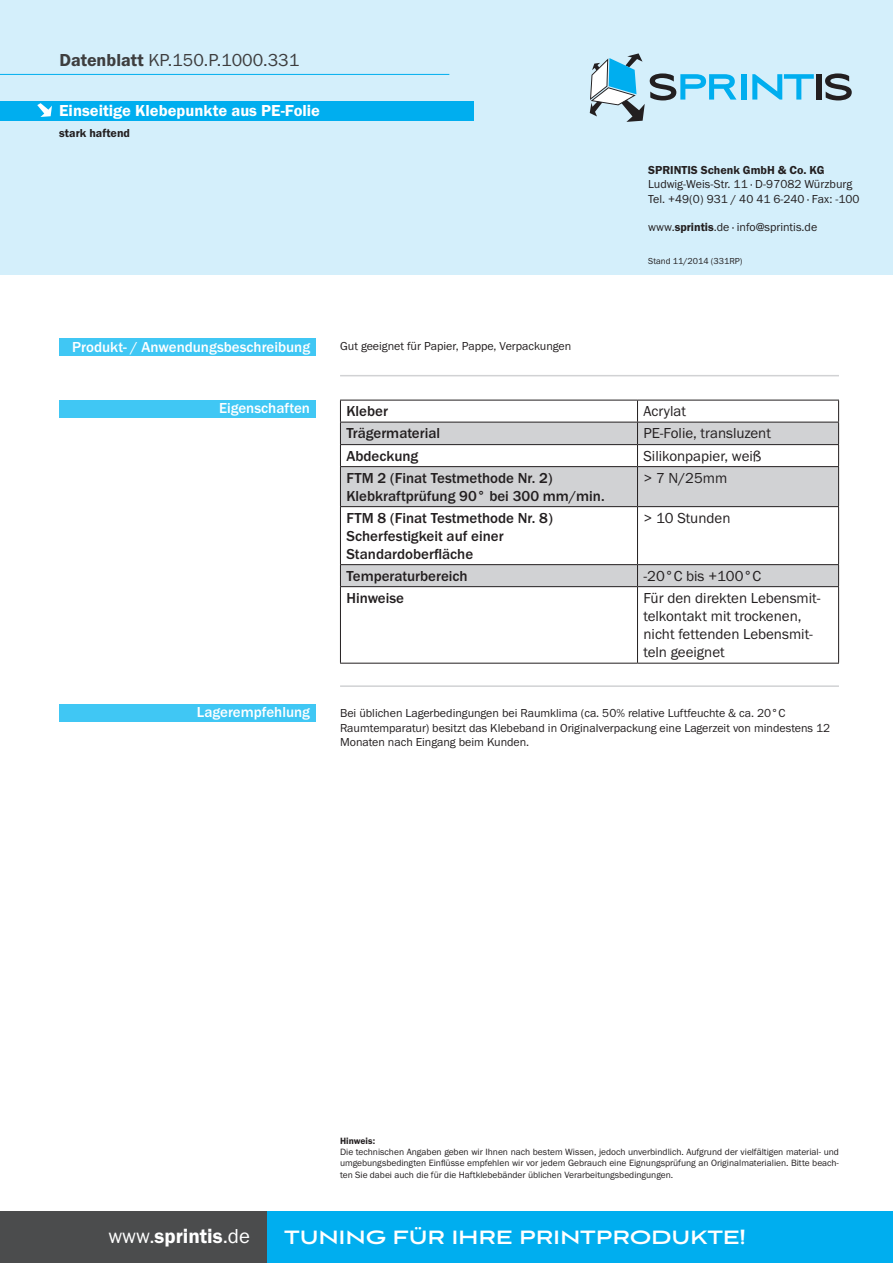
<style>
.page{position:relative;width:893px;height:1263px;background:#fff}
.page>*{position:absolute;margin:0;border:0;box-sizing:border-box;transform-origin:0 0}
.t1{font:700 24px "Aviano Sans";letter-spacing:-.01em;color:#fff}
.t2{font:20.85px "Franklin Gothic URW Dem";color:#fff}
.t3{font:18px "Franklin Gothic URW Boo";color:#3e3e3f}
.t4{font:16.5px "Franklin Gothic URW Dem";color:#fff}
.t5{font:500 15px/18px "Franklin Gothic URW";color:#231f20}
.t6{font:15px/18px "Franklin Gothic URW Boo";color:#231f20}
.t7{font:500 15px "Franklin Gothic URW";color:#fff}
.t8{font:12px/14.4px "Franklin Gothic URW Boo";color:#231f20}
.t9{font:12px "Franklin Gothic URW Dem";color:#231f20}
.t10{font:9.45px/11.4px "Franklin Gothic URW Boo";color:#231f20;text-align:justify}
.t11{font:9.45px "Franklin Gothic URW Dem";color:#231f20}
.t12{font:9px "Franklin Gothic URW Boo";color:#231f20}
.s1{font-family:"Franklin Gothic URW Dem"}
.s2{font-family:"Franklin Gothic URW Boo"}
</style>
<div class="page">
<div style="left:0;top:0;width:893px;height:274px;background:#d4effb"></div>
<div style="left:0;top:102px;width:473px;height:19px;background:#00aeef"></div>
<div style="left:59px;top:338px;width:257px;height:18px;background:#40c7f4"></div>
<div style="left:59px;top:704px;width:257px;height:18px;background:#40c7f4"></div>
<div style="left:266px;top:1212px;width:627px;height:51px;background:#00aeef"></div>
<div style="left:0;top:1212px;width:266px;height:51px;background:#4b4c4d"></div>
<svg style="left:37px;top:103px;width:15px;height:14px"></svg>
<hr style="left:0;top:74px;width:449px;height:1px;background:#00aeef">
<hr style="left:340px;top:375px;width:499px;height:1px;background:#d1d2d4">
<svg style="left:341px;top:423px;width:497px;height:163px;fill:#d1d2d4"></svg>
<hr style="left:340px;top:400px;width:297px;height:1px;background:#231f20">
<hr style="left:637px;top:400px;width:202px;height:1px;background:#231f20">
<hr style="left:340px;top:422px;width:297px;height:1px;background:#231f20">
<hr style="left:637px;top:422px;width:202px;height:1px;background:#231f20">
<hr style="left:340px;top:444px;width:297px;height:1px;background:#231f20">
<svg style="left:340px;top:400px;width:1px;height:66px"></svg>
<hr style="left:637px;top:444px;width:202px;height:1px;background:#231f20">
<svg style="left:637px;top:400px;width:1px;height:66px"></svg>
<svg style="left:838px;top:400px;width:1px;height:66px"></svg>
<hr style="left:340px;top:466px;width:297px;height:1px;background:#231f20">
<hr style="left:340px;top:467px;width:1px;height:39px;background:#231f20">
<hr style="left:637px;top:466px;width:202px;height:1px;background:#231f20">
<hr style="left:637px;top:467px;width:1px;height:39px;background:#231f20">
<hr style="left:838px;top:467px;width:1px;height:39px;background:#231f20">
<hr style="left:340px;top:506px;width:297px;height:1px;background:#231f20">
<hr style="left:340px;top:507px;width:1px;height:57px;background:#231f20">
<hr style="left:637px;top:506px;width:202px;height:1px;background:#231f20">
<hr style="left:637px;top:507px;width:1px;height:57px;background:#231f20">
<hr style="left:838px;top:507px;width:1px;height:57px;background:#231f20">
<hr style="left:340px;top:564px;width:297px;height:1px;background:#231f20">
<svg style="left:340px;top:565px;width:1px;height:21px"></svg>
<hr style="left:637px;top:564px;width:202px;height:1px;background:#231f20">
<svg style="left:637px;top:565px;width:1px;height:21px"></svg>
<svg style="left:838px;top:565px;width:1px;height:21px"></svg>
<hr style="left:340px;top:586px;width:297px;height:1px;background:#231f20">
<hr style="left:340px;top:587px;width:1px;height:76px;background:#231f20">
<hr style="left:637px;top:586px;width:202px;height:1px;background:#231f20">
<hr style="left:637px;top:587px;width:1px;height:76px;background:#231f20">
<hr style="left:838px;top:587px;width:1px;height:76px;background:#231f20">
<hr style="left:340px;top:663px;width:297px;height:1px;background:#231f20">
<hr style="left:637px;top:663px;width:202px;height:1px;background:#231f20">
<div style="left:59px;top:400px;width:257px;height:18px;background:#40c7f4"></div>
<hr style="left:340px;top:685px;width:499px;height:2px;background:#d1d2d4">
<div style="left:742px;top:74px;width:5px;height:26px;background:#00aeef"></div>
<svg style="left:752px;top:74px;width:62px;height:26px"></svg>
<div style="left:816px;top:74px;width:5px;height:26px;background:#231f20"></div>
<svg style="left:825px;top:73px;width:27px;height:27px"></svg>
<svg style="left:590px;top:53px;width:146px;height:69px"></svg>
<h3 class="t3" style="left:59px;top:49px;width:241px"><span class="s1">Datenblatt</span> KP.150.P.1000.331</h3>
<h3 class="t4" style="left:59px;top:101px;width:262px">Einseitige Klebepunkte aus PE-Folie</h3>
<p class="t9" style="left:59px;top:126px;width:72px">stark haftend</p>
<p class="t9" style="left:648px;top:162px;width:178px">SPRINTIS Schenk GmbH &amp; Co. KG</p>
<p class="t8" style="left:648px;top:177px;width:213px">Ludwig-Weis-Str. 11 · D-97082 Würzburg<br>Tel. +49(0) 931 / 40 41 6-240 · Fax: -100</p>
<p class="t8" style="left:648px;top:220px;width:171px">www.<span class="s1">sprintis</span>.de · info@sprintis.de</p>
<p class="t12" style="left:648px;top:255px;width:96px">Stand 11/2014 (331RP)</p>
<p class="t7" style="left:72px;top:337px;width:239px">Produkt- / Anwendungsbeschreibung</p>
<p class="t8" style="left:340px;top:338px;width:233px">Gut geeignet für Papier, Pappe, Verpackungen</p>
<p class="t7" style="left:219px;top:399px;width:92px">Eigenschaften</p>
<p class="t5" style="left:346px;top:402px;width:43px">Kleber</p>
<p class="t6" style="left:643px;top:402px;width:44px">Acrylat</p>
<p class="t5" style="left:346px;top:424px;width:95px">Trägermaterial</p>
<p class="t6" style="left:643px;top:424px;width:129px">PE-Folie, transluzent</p>
<p class="t5" style="left:346px;top:446px;width:73px">Abdeckung</p>
<p class="t6" style="left:643px;top:446px;width:119px">Silikonpapier, weiß</p>
<p class="t5" style="left:346px;top:468px;width:260px">FTM 2 (Finat Testmethode Nr. 2)<br>Klebkraftprüfung 90° bei 300 mm/min.</p>
<p class="t6" style="left:643px;top:468px;width:85px">&gt; 7 N/25mm</p>
<p class="t5" style="left:346px;top:508px;width:208px">FTM 8 (Finat Testmethode Nr. 8)<br>Scherfestigkeit auf einer<br>Standardoberfläche</p>
<p class="t6" style="left:643px;top:508px;width:89px">&gt; 10 Stunden</p>
<p class="t5" style="left:346px;top:566px;width:123px">Temperaturbereich</p>
<p class="t6" style="left:643px;top:566px;width:119px">-20°C bis +100°C</p>
<p class="t5" style="left:346px;top:588px;width:59px">Hinweise</p>
<p class="t6" style="left:643px;top:588px;width:178px">Für den direkten Lebensmit&shy;telkontakt mit trockenen, nicht fettenden Lebensmit&shy;teln geeignet</p>
<p class="t7" style="left:197px;top:703px;width:115px">Lagerempfehlung</p>
<p class="t8" style="left:340px;top:706px;width:492px">Bei üblichen Lagerbedingungen bei Raumklima (ca. 50% relative Luftfeuchte &amp; ca. 20°C<br>Raumtemparatur) besitzt das Klebeband in Originalverpackung eine Lagerzeit von mindestens 12<br>Monaten nach Eingang beim Kunden.</p>
<p class="t11" style="left:340px;top:1135px;width:37px">Hinweis:</p>
<p class="t10" style="left:340px;top:1146px;width:500px">Die technischen Angaben geben wir Ihnen nach bestem Wissen, jedoch unverbindlich. Aufgrund der vielfältigen material- und umgebungsbedingten Einflüsse empfehlen wir vor jedem Gebrauch eine Eignungsprüfung an Originalmaterialien. Bitte beach&shy;ten Sie dabei auch die für die Haftklebebänder üblichen Verarbeitungsbedingungen.</p>
<h2 class="t2" style="left:108px;top:1223px;width:143px"><span class="s2">www.</span>sprintis<span class="s2">.de</span></h2>
<h1 class="t1" style="left:284px;top:1225px;width:463px">TUNING FÜR IHRE PRINTPRODUKTE!</h1>
</div>
